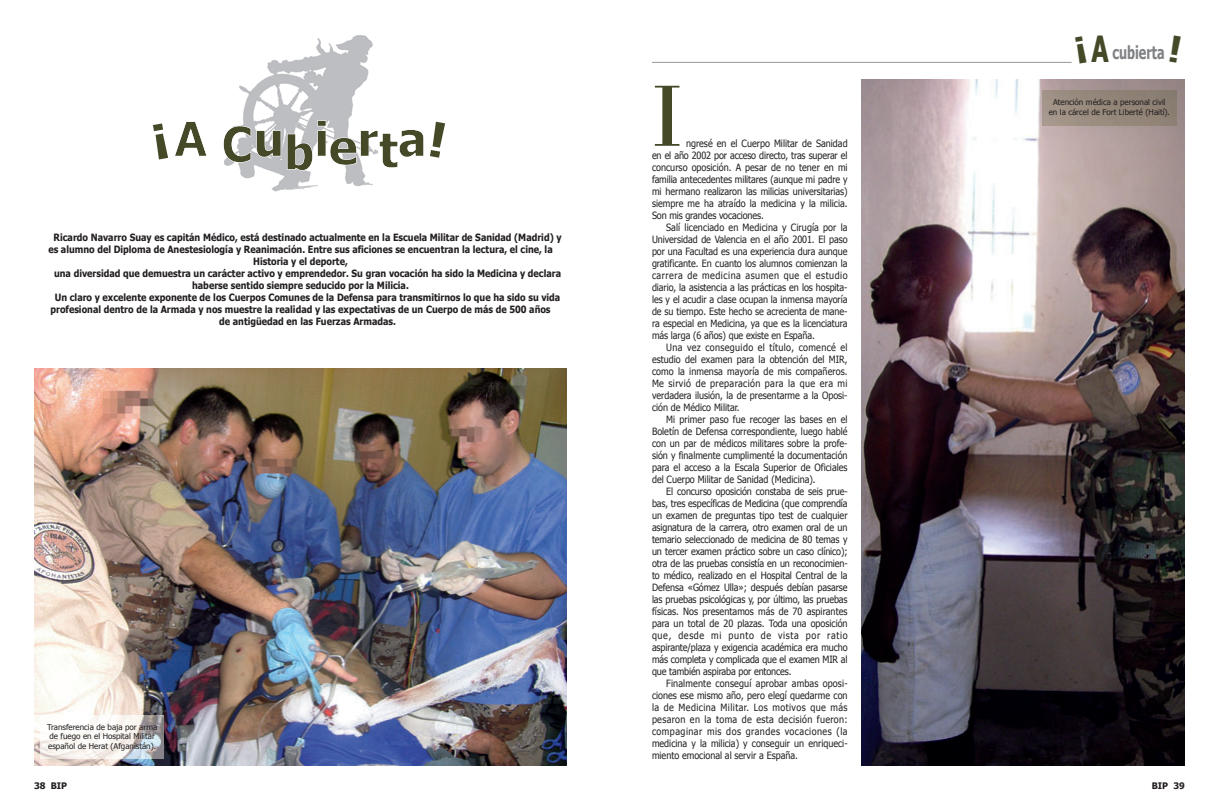
<style>
.page{position:relative;width:1219px;height:808px;background:#fff}
.page>*{position:absolute;margin:0;border:0;box-sizing:border-box;transform-origin:0 0}
.t1{font:90px "Bodoni Antiqua T";color:#454928}
.t2{font:700 18px "Tahoma";color:#808285;scale:.7 1}
.t3{font:10px/12px "Tahoma";color:#231f20;text-align:justify;scale:.9 1}
.t4{font:700 10px "Tahoma";color:#231f20;scale:.9 1}
.t5{font:700 9px "Tahoma";color:#231f20}
.t6{font:8px/9.6px "Tahoma";color:#231f20;text-align:center}
.s1{font-size:36px;color:#454928}
</style>
<div class="page">
<hr style="left:652px;top:62px;width:419px;height:1px;background:#939598">
<img style="left:862px;top:79px;width:323px;height:686px">
<img style="left:1042px;top:90px;width:134px;height:35px">
<img style="left:239px;top:35px;width:134px;height:157px">
<svg style="left:175px;top:120px;width:248px;height:51px"></svg>
<img style="left:35px;top:368px;width:532px;height:397px">
<img style="left:41px;top:715px;width:123px;height:43px">
<p class="t4" style="left:54px;top:231px;width:566px">ricardo Navarro suay es capitán Médico, está destinado actualmente en la escuela Militar de sanidad (Madrid) y</p>
<p class="t4" style="left:48px;top:243px;width:562px">es alumno del diploma de Anestesiología y reanimación. entre sus aficiones se encuentran la lectura, el cine, la</p>
<p class="t4" style="left:253px;top:255px;width:107px">Historia y el deporte,</p>
<p class="t4" style="left:54px;top:267px;width:565px">una diversidad que demuestra un carácter activo y emprendedor. su gran vocación ha sido la Medicina y declara</p>
<p class="t4" style="left:192px;top:279px;width:242px">haberse sentido siempre seducido por la Milicia.</p>
<p class="t4" style="left:55px;top:291px;width:563px">un claro y excelente exponente de los Cuerpos Comunes de la defensa para transmitirnos lo que ha sido su vida</p>
<p class="t4" style="left:50px;top:303px;width:557px">profesional dentro de la Armada y nos muestre la realidad y las expectativas de un Cuerpo de más de 500 años</p>
<p class="t4" style="left:219px;top:315px;width:198px">de antigüedad en las Fuerzas Armadas.</p>
<p class="t6" style="left:47px;top:721px;width:112px;text-align:left">Transferencia de baja por arma de fuego en el Hospital Militar español de Herat (Afganistán).</p>
<p class="t5" style="left:34px;top:780px;width:35px">38 BIP</p>
<h1 class="t1" style="left:652px;top:62px;width:32px">I</h1>
<p class="t3" style="left:652px;top:137px;width:219px;text-indent:34px">ngresé en el Cuerpo Militar de Sanidad en el año 2002 por acceso directo, tras superar el concurso oposición. A pesar de no tener en mi familia antecedentes militares (aunque mi padre y mi hermano realizaron las milicias universitarias) siempre me ha atraído la medicina y la milicia.<br>Son mis grandes vocaciones.</p>
<p class="t3" style="left:652px;top:221px;width:219px;text-indent:14px">Salí licenciado en Medicina y Cirugía por la Universidad de Valencia en el año 2001. El paso por una Facultad es una experiencia dura aunque gratificante. En cuanto los alumnos comienzan la carrera de medicina asumen que el estudio diario, la asistencia a las prácticas en los hospita&shy;les y el acudir a clase ocupan la inmensa mayoría de su tiempo. Este hecho se acrecienta de mane&shy;ra especial en Medicina, ya que es la licenciatura más larga (6 años) que existe en España.</p>
<p class="t3" style="left:652px;top:341px;width:219px;text-indent:14px">Una vez conseguido el título, comencé el estudio del examen para la obtención del MIR, como la inmensa mayoría de mis compañeros.<br>Me sirvió de preparación para la que era mi verdadera ilusión, la de presentarme a la Oposi&shy;ción de Médico Militar.</p>
<p class="t3" style="left:652px;top:413px;width:219px;text-indent:14px">Mi primer paso fue recoger las bases en el Boletín de Defensa correspondiente, luego hablé con un par de médicos militares sobre la profe&shy;sión y finalmente cumplimenté la documentación para el acceso a la Escala Superior de Oficiales del Cuerpo Militar de Sanidad (Medicina).</p>
<p class="t3" style="left:652px;top:485px;width:219px;text-indent:14px">El concurso oposición constaba de seis prue&shy;bas, tres específicas de Medicina (que comprendía un examen de preguntas tipo test de cualquier asignatura de la carrera, otro examen oral de un temario seleccionado de medicina de 80 temas y un tercer examen práctico sobre un caso clínico); otra de las pruebas consistía en un reconocimien&shy;to médico, realizado en el Hospital Central de la Defensa «Gómez Ulla»; después debían pasarse las pruebas psicológicas y, por último, las pruebas físicas. Nos presentamos más de 70 aspirantes para un total de 20 plazas. Toda una oposición que, desde mi punto de vista por ratio aspirante/plaza y exigencia académica era mucho más completa y complicada que el examen MIR al que también aspiraba por entonces.</p>
<p class="t3" style="left:652px;top:677px;width:219px;text-indent:14px">Finalmente conseguí aprobar ambas oposi&shy;ciones ese mismo año, pero elegí quedarme con la de Medicina Militar. Los motivos que más pesaron en la toma de esta decisión fueron: compaginar mis dos grandes vocaciones (la medicina y la milicia) y conseguir un enriqueci&shy;miento emocional al servir a España.</p>
<h2 class="t2" style="left:1091px;top:41px;width:106px"><span class="s1">A</span> cubierta</h2>
<p class="t6" style="left:1049px;top:97px;width:123px">Atención médica a personal civil en la cárcel de Fort Liberté (Haití).</p>
<p class="t5" style="left:1152px;top:780px;width:35px">BIP 39</p>
</div>
